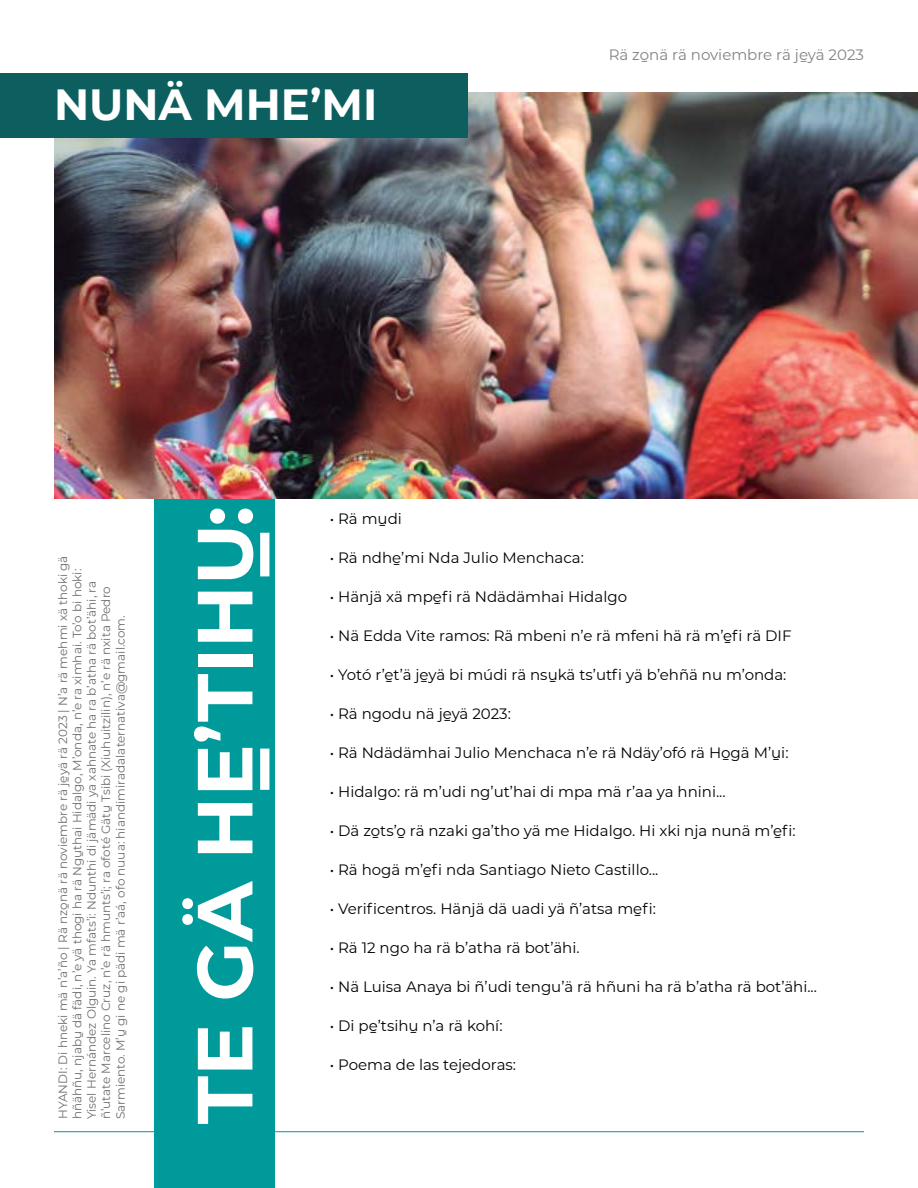
<style>
.page{position:relative;width:918px;height:1188px;background:#fff}
.page>*{position:absolute;margin:0;border:0;box-sizing:border-box;transform-origin:0 0}
.t1{font:78px "Montserrat HNAHNU Bold";color:#fff}
.t2{font:43.5px "Montserrat HNAHNU Bold";color:#fff}
.t3{font:15px "Montserrat HNAHNU Regular";color:#000}
.t4{font:15px "Montserrat HNAHNU Regular";color:#808285}
.t5{font:12px/14.4px "Montserrat HNAHNU Regular";color:#6d6e71}
</style>
<div class="page">
<hr style="left:54px;top:1131px;width:810px;height:1px;background:#009a9b">
<div style="left:154px;top:446px;width:121px;height:742px;background:#009a9b"></div>
<img style="left:54px;top:93px;width:864px;height:405px">
<div style="left:0;top:74px;width:468px;height:64px;background:#0d5f5f"></div>
<h2 class="t2" style="left:54px;top:73px;width:325px">NUNÄ MHE’MI</h2>
<p class="t4" style="left:609px;top:44px;width:257px">Rä zònä rä noviembre rä jèyä 2023</p>
<p class="t5" style="left:55px;top:1119px;width:565px;rotate:-90deg">HYANDI: Di hneki mä n’a’ño | Rä nzònä rä noviembre rä jèyä rä 2023 | N’a rä mehmi xä thoki gä hñähñu, njabù dä fädi, n’e yä thogi ha rä Ngùthai Hidalgo, M’onda, n’e ra ximhai. To’o bi hoki:<br>Yisel Hernández Olguin. Ya mfats’i: Ndunthi di jämädi ya xahnate ha ra b’atha rä bot’ähi, ra ñ’utate Marcelino Cruz, n’e rä hmunts’i; ra ofoté Gätù Tsibi (Xiuhuitzilin), n’e rä nxita Pedro Sarmiento. M’ù gi ne gi pädi mä r’aá, ofo nuua: hiandimiradalaternativa@gmail.com.</p>
<h1 class="t1" style="left:169px;top:1124px;width:622px;rotate:-90deg">TE GÄ HÈ’TIHÙ:</h1>
<p class="t3" style="left:330px;top:508px;width:74px">• Rä mùdi</p>
<p class="t3" style="left:330px;top:547px;width:256px">• Rä ndhè’mi Nda Julio Menchaca:</p>
<p class="t3" style="left:330px;top:586px;width:299px">• Hänjä xä mpèfi rä Ndädämhai Hidalgo</p>
<p class="t3" style="left:330px;top:625px;width:463px">• Nä Edda Vite ramos: Rä mbeni n’e rä mfeni hä rä m’èfi rä DIF</p>
<p class="t3" style="left:330px;top:664px;width:458px">• Yotó r’èt’ä jèyä bi múdi rä nsùkä ts’utfi yä b’ehñä nu m’onda:</p>
<p class="t3" style="left:330px;top:703px;width:183px">• Rä ngodu nä jèyä 2023:</p>
<p class="t3" style="left:330px;top:742px;width:460px">• Rä Ndädämhai Julio Menchaca n’e rä Ndäy’ofó rä Hògä M’ùi:</p>
<p class="t3" style="left:330px;top:781px;width:397px">• Hidalgo: rä m’udi ng’ut’hai di mpa mä r’aa ya hnini...</p>
<p class="t3" style="left:330px;top:820px;width:467px">• Dä zòts’ò rä nzaki ga’tho yä me Hidalgo. Hi xki nja nunä m’èfi:</p>
<p class="t3" style="left:330px;top:859px;width:330px">• Rä hogä m’èfi nda Santiago Nieto Castillo...</p>
<p class="t3" style="left:330px;top:898px;width:328px">• Verificentros. Hänjä dä uadi yä ñ’atsa mèfi:</p>
<p class="t3" style="left:330px;top:937px;width:251px">• Rä 12 ngo ha rä b’atha rä bot’ähi.</p>
<p class="t3" style="left:330px;top:976px;width:489px">• Nä Luisa Anaya bi ñ’udi tengu’ä rä hñuni ha rä b’atha rä bot’ähi...</p>
<p class="t3" style="left:330px;top:1015px;width:174px">• Di pè’tsihù n’a rä kohí:</p>
<p class="t3" style="left:330px;top:1054px;width:188px">• Poema de las tejedoras:</p>
</div>
